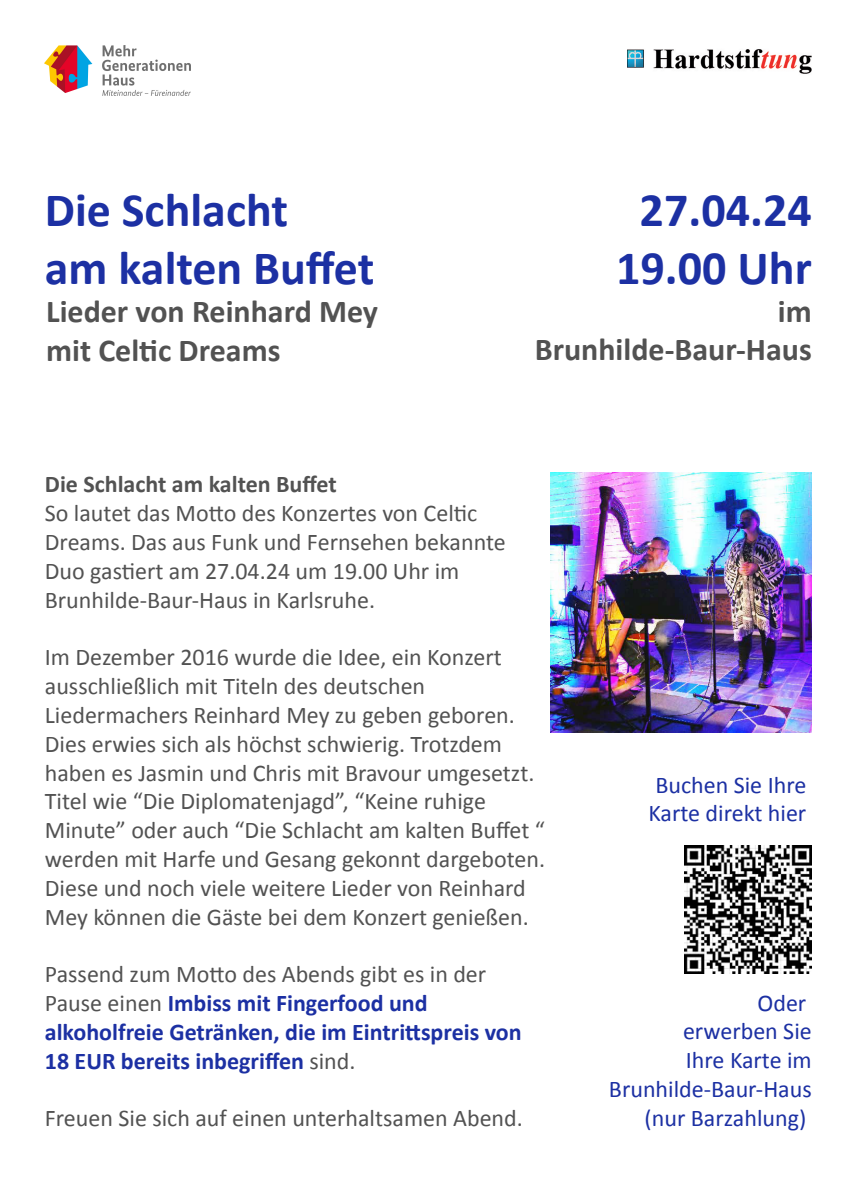
<style>
.page{position:relative;width:842px;height:1191px;background:#fff}
.page>*{position:absolute;margin:0;border:0;box-sizing:border-box;transform-origin:0 0}
.t1{font:700 48.1px/57.8px "Calibri";color:#1c30a3;text-align:center}
.t2{font:700 48px/57.6px "Calibri";color:#1c30a3}
.t3{font:700 32px/38.4px "Calibri";color:#525252}
.t4{font:24px/28.8px "Calibri";color:#525252}
.t5{font:700 24px/28.8px "Calibri";color:#1c30a3}
.t6{font:24px/28.8px "Calibri";color:#1c30a3}
.t7{font:700 24px "Calibri";color:#525252}
.s1{font-weight:400;color:#525252}
</style>
<div class="page">
<img style="left:684px;top:845px;width:128px;height:128px">
<img style="left:550px;top:473px;width:262px;height:259px">
<img style="left:628px;top:49px;width:184px;height:25px">
<img style="left:45px;top:45px;width:145px;height:51px">
<h2 class="t2" style="left:45px;top:180px;width:331px">Die Schlacht<br>am kalten Buffet</h2>
<h1 class="t1" style="left:616px;top:180px;width:197px">27.04.24<br>19.00 Uhr</h1>
<h3 class="t3" style="left:46px;top:291px;width:333px">Lieder von Reinhard Mey mit Celtic Dreams</h3>
<h3 class="t3" style="left:535px;top:291px;width:279px;text-align:right">im<br>Brunhilde-Baur-Haus</h3>
<p class="t7" style="left:45px;top:467px;width:293px">Die Schlacht am kalten Buffet</p>
<p class="t4" style="left:45px;top:498px;width:462px">So lautet das Motto des Konzertes von Celtic Dreams. Das aus Funk und Fernsehen bekannte Duo gastiert am 27.04.24 um 19.00 Uhr im Brunhilde-Baur-Haus in Karlsruhe.</p>
<p class="t4" style="left:45px;top:642px;width:502px">Im Dezember 2016 wurde die Idee, ein Konzert ausschließlich mit Titeln des deutschen Liedermachers Reinhard Mey zu geben geboren.<br>Dies erwies sich als höchst schwierig. Trotzdem haben es Jasmin und Chris mit Bravour umgesetzt.<br>Titel wie “Die Diplomatenjagd”, “Keine ruhige Minute” oder auch “Die Schlacht am kalten Buffet “ werden mit Harfe und Gesang gekonnt dargeboten.<br>Diese und noch viele weitere Lieder von Reinhard Mey können die Gäste bei dem Konzert genießen.</p>
<p class="t5" style="left:45px;top:959px;width:478px"><span class="s1">Passend zum Motto des Abends gibt es in der Pause einen</span> Imbiss mit Fingerfood und alkoholfreie Getränken, die im Eintrittspreis von 18 EUR bereits inbegriffen <span class="s1">sind.</span></p>
<p class="t4" style="left:45px;top:1103px;width:479px">Freuen Sie sich auf einen unterhaltsamen Abend.</p>
<p class="t6" style="left:648px;top:769px;width:159px">Buchen Sie Ihre<br>Karte direkt hier</p>
<p class="t6" style="left:609px;top:987px;width:204px;text-align:right">Oder<br>erwerben Sie<br>Ihre Karte im<br>Brunhilde-Baur-Haus (nur Barzahlung)</p>
</div>
